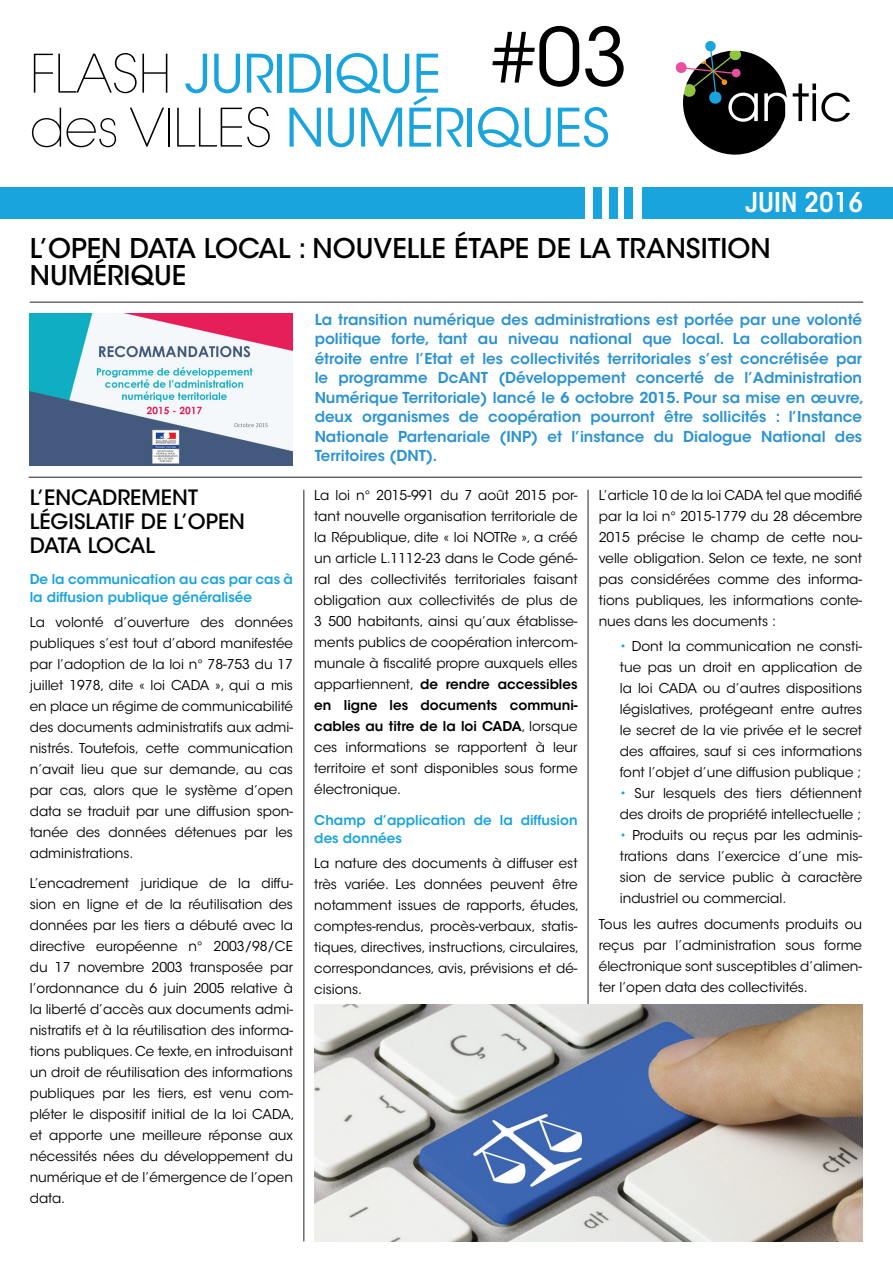
<style>
.page{position:relative;width:893px;height:1263px;background:#fff}
.page>*{position:absolute;margin:0;border:0;box-sizing:border-box;transform-origin:0 0}
.t1{font:79.5px "ITC Avant Garde Std";color:#000}
.t2{font:52.65px/54px "ITC Avant Garde Std";letter-spacing:-.01em;color:#1aa4dd}
.t3{font:500 27px/27px "ITC Avant Garde Std";color:#000}
.t4{font:600 condensed 27px "ITC Avant Garde Std";color:#fff}
.t5{font:500 21px/24px "ITC Avant Garde Std";color:#000}
.t6{font:600 15px/19.5px "ITC Avant Garde Std";color:#2b93d0}
.t7{font:13.5px/21px "ITC Avant Garde Std";color:#000;text-align:justify}
.t8{font:600 13.5px/18px "ITC Avant Garde Std";color:#1aa4dd}
.s1{font-weight:200;color:#000}
.s2{font-weight:600}
.s3{font-weight:600;color:#fff}
.s4{color:#1aa4dd}
</style>
<div class="page">
<div style="left:642px;top:187px;width:251px;height:32px;background:#1aa4dd"></div>
<div style="left:624px;top:187px;width:8px;height:32px;background:#1aa4dd"></div>
<div style="left:609px;top:187px;width:9px;height:32px;background:#1aa4dd"></div>
<div style="left:593px;top:187px;width:9px;height:32px;background:#1aa4dd"></div>
<div style="left:0;top:187px;width:585px;height:32px;background:#1aa4dd"></div>
<hr style="left:30px;top:302px;width:833px;height:1px;background:#231f20">
<hr style="left:29px;top:477px;width:833px;height:1px;background:#231f20">
<hr style="left:304px;top:490px;width:1px;height:751px;background:#231f20">
<hr style="left:588px;top:490px;width:1px;height:515px;background:#231f20">
<svg style="left:793px;top:84px;width:57px;height:38px"></svg>
<svg style="left:676px;top:41px;width:111px;height:114px"></svg>
<img style="left:315px;top:1005px;width:547px;height:236px">
<img style="left:30px;top:314px;width:262px;height:152px">
<h1 class="t1" style="left:491px;top:9px;width:139px">#03</h1>
<h2 class="t2" style="left:30px;top:47px;width:582px"><span class="s1">FLASH</span> JURIDIQUE<br><span class="s1">des VILLES</span> NUMÉRIQUES</h2>
<h3 class="t4" style="left:745px;top:186px;width:119px">JUIN 2016</h3>
<h3 class="t3" style="left:30px;top:235px;width:743px">L’OPEN DATA LOCAL : NOUVELLE ÉTAPE DE LA TRANSITION<br>NUMÉRIQUE</h3>
<h3 class="t5" style="left:30px;top:486px;width:217px">L’ENCADREMENT<br>LÉGISLATIF DE L’OPEN<br>DATA LOCAL</h3>
<p class="t8" style="left:30px;top:570px;width:265px">De la communication au cas par cas à la diffusion publique généralisée</p>
<p class="t7" style="left:30px;top:612px;width:265px">La volonté d’ouverture des données publiques s’est tout d’abord manifestée par l’adoption de la loi n° 78-753 du 17 juillet 1978, dite « loi CADA », qui a mis en place un régime de communicabilité des documents administratifs aux admi&shy;nistrés. Toutefois, cette communication n’avait lieu que sur demande, au cas par cas, alors que le système d’open data se traduit par une diffusion spon&shy;tanée des données détenues par les administrations.</p>
<p class="t7" style="left:30px;top:873px;width:266px;text-align:left">L’encadrement juridique de la diffu&shy;sion en ligne et de la réutilisation des données par les tiers a débuté avec la directive européenne n° 2003/98/CE du 17 novembre 2003 transposée par l’ordonnance du 6 juin 2005 relative à la liberté d’accès aux documents admi&shy;nistratifs et à la réutilisation des informa&shy;tions publiques. Ce texte, en introduisant un droit de réutilisation des informations publiques par les tiers, est venu com&shy;pléter le dispositif initial de la loi CADA, et apporte une meilleure réponse aux nécessités nées du développement du numérique et de l’émergence de l’open data.</p>
<p class="t6" style="left:315px;top:309px;width:551px">La transition numérique des administrations est portée par une volonté politique forte, tant au niveau national que local. La collaboration étroite entre l’Etat et les collectivités territoriales s’est concrétisée par le programme DcANT (Développement concerté de l’Administration Numérique Territoriale) lancé le 6 octobre 2015. Pour sa mise en œuvre, deux organismes de coopération pourront être sollicités : l’Instance Nationale Partenariale (INP) et l’instance du Dialogue National des Territoires (DNT).</p>
<p class="t7" style="left:314px;top:485px;width:265px">La loi n° 2015-991 du 7 août 2015 por&shy;tant nouvelle organisation territoriale de la République, dite « loi NOTRe », a créé un article L.1112-23 dans le Code géné&shy;ral des collectivités territoriales faisant obligation aux collectivités de plus de 3 500 habitants, ainsi qu’aux établisse&shy;ments publics de coopération intercom&shy;munale à fiscalité propre auxquels elles appartiennent, <span class="s2">de rendre accessibles en ligne les documents communi&shy;cables au titre de la loi CADA</span>, lorsque ces informations se rapportent à leur territoire et sont disponibles sous forme électronique.</p>
<p class="t8" style="left:314px;top:811px;width:265px">Champ d’application de la diffusion des données</p>
<p class="t7" style="left:314px;top:853px;width:266px">La nature des documents à diffuser est très variée. Les données peuvent être notamment issues de rapports, études, comptes-rendus, procès-verbaux, statis&shy;tiques, directives, instructions, circulaires, correspondances, avis, prévisions et dé&shy;cisions.</p>
<p class="t7" style="left:599px;top:485px;width:265px">L’article 10 de la loi CADA tel que modifié par la loi n° 2015-1779 du 28 décembre 2015 précise le champ de cette nou&shy;velle obligation. Selon ce texte, ne sont pas considérées comme des informa&shy;tions publiques, les informations conte&shy;nues dans les documents :</p>
<p class="t7" style="left:620px;top:636px;width:244px;text-indent:-18px"><span class="s3">•</span> <span class="s4">•</span> Dont la communication ne consti&shy;tue pas un droit en application de la loi CADA ou d’autres dispositions législatives, protégeant entre autres le secret de la vie privée et le secret des affaires, sauf si ces informations font l’objet d’une diffusion publique ;</p>
<p class="t7" style="left:602px;top:783px;width:262px;text-align:right"><span class="s3">•</span> <span class="s4">•</span> Sur lesquels des tiers détiennent des droits de propriété intellectuelle ;</p>
<p class="t7" style="left:620px;top:825px;width:244px;text-indent:-18px"><span class="s3">•</span> <span class="s4">•</span> Produits ou reçus par les adminis&shy;trations dans l’exercice d’une mis&shy;sion de service public à caractère industriel ou commercial.</p>
<p class="t7" style="left:599px;top:913px;width:265px">Tous les autres documents produits ou reçus par l’administration sous forme électronique sont susceptibles d’alimen&shy;ter l’open data des collectivités.</p>
</div>
